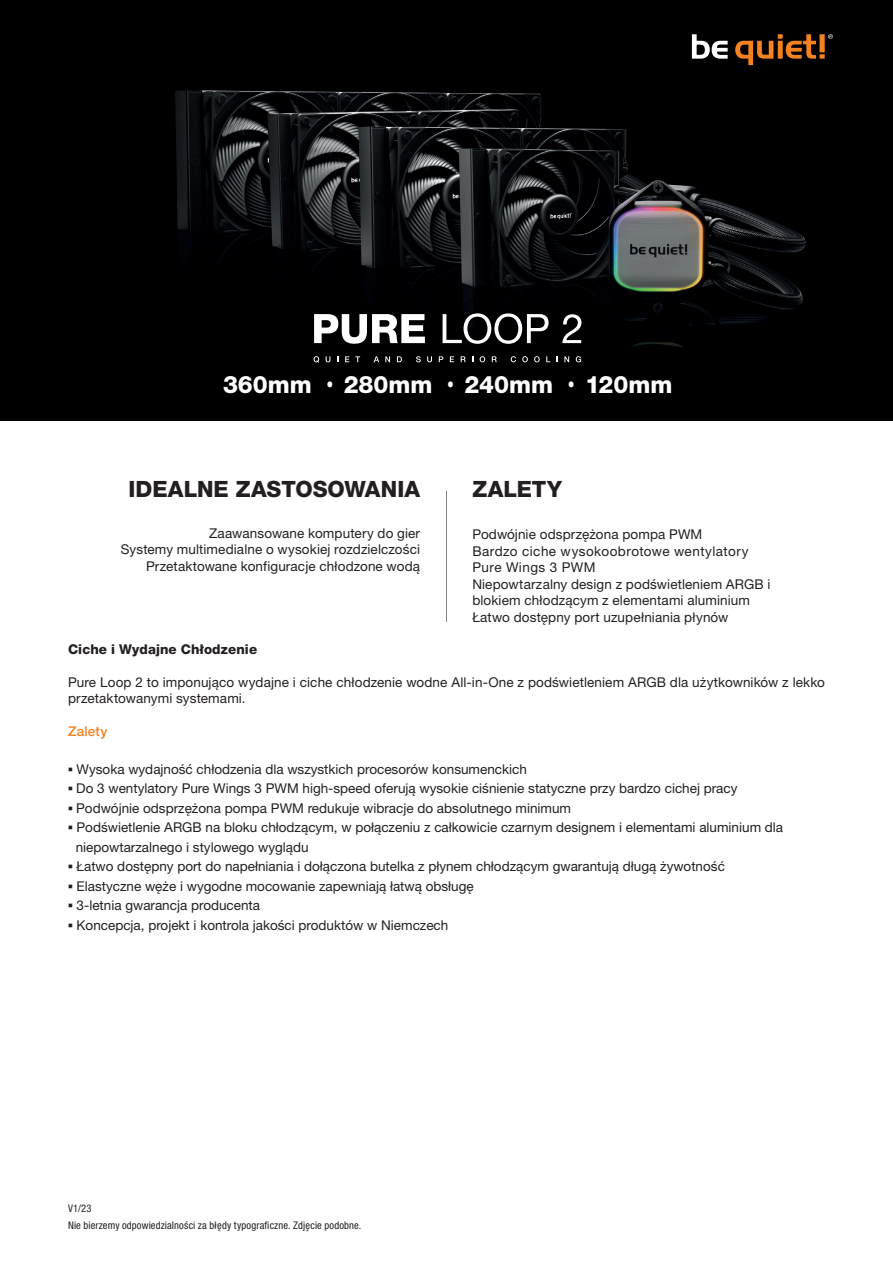
<style>
.page{position:relative;width:893px;height:1263px;background:#fff}
.page>*{position:absolute;margin:0;border:0;box-sizing:border-box;transform-origin:0 0}
.t1{font:800 24px "Helvetica Neue LT Pro";color:#fff}
.t2{font:800 22.5px "Helvetica Neue LT Pro";color:#231f20}
.t3{font:13.5px/16.5px "Helvetica Neue LT Pro";color:#231f20}
.t4{font:800 13.5px "Helvetica Neue LT Pro";letter-spacing:.01em;color:#231f20}
.t5{font:500 13.5px "Helvetica Neue LT Pro";letter-spacing:.015em;color:#f58220}
.t6{font:condensed 10.5px/17.2px "Helvetica Neue LT Pro";letter-spacing:.015em;color:#231f20}
.s1{font-family:"Arial Narrow";font-weight:400}
.s2{font-family:"Franklin Gothic";font-weight:500}
</style>
<div class="page">
<div style="left:0;top:0;width:893px;height:421px;background:#000001"></div>
<svg style="left:692px;top:34px;width:36px;height:25px"></svg>
<svg style="left:735px;top:34px;width:98px;height:31px"></svg>
<hr style="left:446px;top:491px;width:1px;height:131px;background:#808285">
<img style="left:175px;top:90px;width:631px;height:273px">
<svg style="left:314px;top:314px;width:111px;height:30px"></svg>
<svg style="left:443px;top:313px;width:106px;height:31px"></svg>
<svg style="left:562px;top:314px;width:19px;height:29px"></svg>
<svg style="left:314px;top:356px;width:5px;height:7px"></svg>
<svg style="left:326px;top:356px;width:4px;height:6px"></svg>
<svg style="left:345px;top:356px;width:4px;height:6px"></svg>
<svg style="left:355px;top:356px;width:5px;height:6px"></svg>
<svg style="left:374px;top:356px;width:5px;height:6px"></svg>
<svg style="left:385px;top:356px;width:5px;height:6px"></svg>
<svg style="left:397px;top:356px;width:5px;height:6px"></svg>
<svg style="left:416px;top:356px;width:5px;height:6px"></svg>
<svg style="left:427px;top:356px;width:5px;height:6px"></svg>
<svg style="left:439px;top:356px;width:4px;height:6px"></svg>
<svg style="left:450px;top:356px;width:4px;height:6px"></svg>
<svg style="left:461px;top:356px;width:5px;height:6px"></svg>
<svg style="left:480px;top:356px;width:5px;height:6px"></svg>
<svg style="left:492px;top:356px;width:5px;height:6px"></svg>
<svg style="left:511px;top:356px;width:5px;height:6px"></svg>
<svg style="left:522px;top:356px;width:6px;height:6px"></svg>
<svg style="left:534px;top:356px;width:6px;height:6px"></svg>
<svg style="left:546px;top:356px;width:4px;height:6px"></svg>
<svg style="left:564px;top:356px;width:5px;height:6px"></svg>
<svg style="left:576px;top:356px;width:5px;height:6px"></svg>
<h1 class="t1" style="left:223px;top:371px;width:451px">360mm <span class="s1">•</span> 280mm <span class="s1">•</span> 240mm <span class="s1">•</span> 120mm</h1>
<h2 class="t2" style="left:128px;top:475px;width:293px">IDEALNE ZASTOSOWANIA</h2>
<h2 class="t2" style="left:472px;top:475px;width:91px">ZALETY</h2>
<p class="t3" style="left:121px;top:524px;width:301px;text-align:right">Zaawansowane komputery do gier<br>Systemy multimedialne o wysokiej rozdzielczości<br>Przetaktowane konfiguracje chłodzone wodą</p>
<p class="t3" style="left:472px;top:526px;width:300px">Podwójnie odsprzężona pompa PWM<br>Bardzo ciche wysokoobrotowe wentylatory Pure Wings 3 PWM<br>Niepowtarzalny design z podświetleniem ARGB i blokiem chłodzącym z elementami aluminium Łatwo dostępny port uzupełniania płynów</p>
<p class="t4" style="left:68px;top:641px;width:191px">Ciche i Wydajne Chłodzenie</p>
<p class="t3" style="left:68px;top:673px;width:758px">Pure Loop 2 to imponująco wydajne i ciche chłodzenie wodne All-in-One z podświetleniem ARGB dla użytkowników z lekko przetaktowanymi systemami.</p>
<p class="t5" style="left:68px;top:723px;width:41px">Zalety</p>
<p class="t3" style="left:68px;top:760px;width:460px"><span class="s2">▪</span> Wysoka wydajność chłodzenia dla wszystkich procesorów konsumenckich</p>
<p class="t3" style="left:68px;top:780px;width:671px"><span class="s2">▪</span> Do 3 wentylatory Pure Wings 3 PWM high-speed oferują wysokie ciśnienie statyczne przy bardzo cichej pracy</p>
<p class="t3" style="left:68px;top:799px;width:504px"><span class="s2">▪</span> Podwójnie odsprzężona pompa PWM redukuje wibracje do absolutnego minimum</p>
<p class="t3" style="left:76px;top:817px;width:709px;line-height:19.5px;text-indent:-8px"><span class="s2">▪</span> Podświetlenie ARGB na bloku chłodzącym, w połączeniu z całkowicie czarnym designem i elementami aluminium dla niepowtarzalnego i stylowego wyglądu</p>
<p class="t3" style="left:68px;top:858px;width:658px"><span class="s2">▪</span> Łatwo dostępny port do napełniania i dołączona butelka z płynem chłodzącym gwarantują długą żywotność</p>
<p class="t3" style="left:68px;top:877px;width:407px"><span class="s2">▪</span> Elastyczne węże i wygodne mocowanie zapewniają łatwą obsługę</p>
<p class="t3" style="left:68px;top:897px;width:194px"><span class="s2">▪</span> 3-letnia gwarancja producenta</p>
<p class="t3" style="left:68px;top:916px;width:382px"><span class="s2">▪</span> Koncepcja, projekt i kontrola jakości produktów w Niemczech</p>
<p class="t6" style="left:68px;top:1199px;width:295px">V1/23<br>Nie bierzemy odpowiedzialności za błędy typograficzne. Zdjęcie podobne.</p>
</div>
